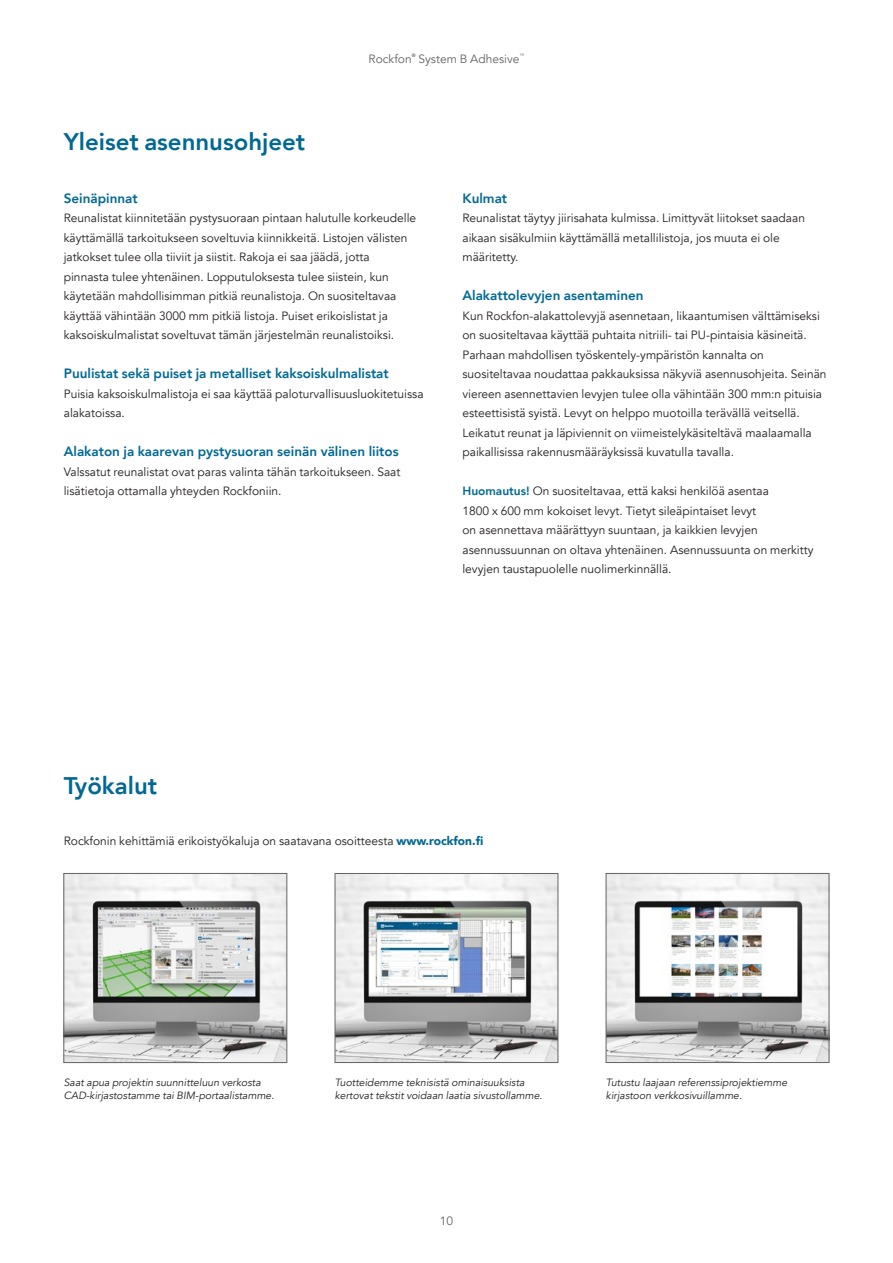
<style>
.page{position:relative;width:893px;height:1263px;background:#fff}
.page>*{position:absolute;margin:0;border:0;box-sizing:border-box;transform-origin:0 0}
.t1{font:800 24px "Avenir";color:#006893}
.t2{font:800 13.5px "Avenir";color:#006893}
.t3{font:12px/19.5px "Avenir";color:#231f20}
.t4{font:12px "Avenir";color:#636466}
.t5{font:italic 10.5px/12.6px "Avenir";color:#231f20}
.t6{font:4.8px "Avenir";color:#231f20}
.t7{font:4.8px "Avenir";color:#636466}
.s1{font-weight:800;color:#006893}
.s2{font-weight:900;color:#006893}
</style>
<div class="page">
<img style="left:66px;top:875px;width:219px;height:186px">
<div style="left:64px;top:873px;width:223px;height:190px;border:1px solid #636466"></div>
<img style="left:608px;top:875px;width:219px;height:186px">
<div style="left:606px;top:873px;width:223px;height:190px;border:1px solid #636466"></div>
<img style="left:337px;top:875px;width:219px;height:186px">
<div style="left:335px;top:873px;width:223px;height:190px;border:1px solid #636466"></div>
<h1 class="t1" style="left:64px;top:123px;width:243px">Yleiset asennusohjeet</h1>
<p class="t4" style="left:369px;top:52px;width:45px">Rockfon</p>
<p class="t6" style="left:412px;top:53px;width:5px">®</p>
<p class="t4" style="left:418px;top:52px;width:103px">System B Adhesive</p>
<p class="t7" style="left:520px;top:53px;width:6px">™</p>
<p class="t2" style="left:64px;top:188px;width:76px">Seinäpinnat</p>
<p class="t3" style="left:64px;top:209px;width:354px">Reunalistat kiinnitetään pystysuoraan pintaan halutulle korkeudelle käyttämällä tarkoitukseen soveltuvia kiinnikkeitä. Listojen välisten jatkokset tulee olla tiiviit ja siistit. Rakoja ei saa jäädä, jotta pinnasta tulee yhtenäinen. Lopputuloksesta tulee siistein, kun käytetään mahdollisimman pitkiä reunalistoja. On suositeltavaa käyttää vähintään 3000 mm pitkiä listoja. Puiset erikoislistat ja kaksoiskulmalistat soveltuvat tämän järjestelmän reunalistoiksi.</p>
<p class="t2" style="left:64px;top:363px;width:326px">Puulistat sekä puiset ja metalliset kaksoiskulmalistat</p>
<p class="t3" style="left:64px;top:384px;width:361px">Puisia kaksoiskulmalistoja ei saa käyttää paloturvallisuusluokitetuissa alakatoissa.</p>
<p class="t2" style="left:64px;top:441px;width:336px">Alakaton ja kaarevan pystysuoran seinän välinen liitos</p>
<p class="t3" style="left:64px;top:462px;width:338px">Valssatut reunalistat ovat paras valinta tähän tarkoitukseen. Saat lisätietoja ottamalla yhteyden Rockfoniin.</p>
<p class="t2" style="left:462px;top:188px;width:46px">Kulmat</p>
<p class="t3" style="left:462px;top:209px;width:344px">Reunalistat täytyy jiirisahata kulmissa. Limittyvät liitokset saadaan aikaan sisäkulmiin käyttämällä metallilistoja, jos muuta ei ole määritetty.</p>
<p class="t2" style="left:462px;top:285px;width:183px">Alakattolevyjen asentaminen</p>
<p class="t3" style="left:462px;top:306px;width:366px">Kun Rockfon-alakattolevyjä asennetaan, likaantumisen välttämiseksi on suositeltavaa käyttää puhtaita nitriili- tai PU-pintaisia käsineitä.<br>Parhaan mahdollisen työskentely-ympäristön kannalta on suositeltavaa noudattaa pakkauksissa näkyviä asennusohjeita. Seinän viereen asennettavien levyjen tulee olla vähintään 300 mm:n pituisia esteettisistä syistä. Levyt on helppo muotoilla terävällä veitsellä.<br>Leikatut reunat ja läpiviennit on viimeistelykäsiteltävä maalaamalla paikallisissa rakennusmääräyksissä kuvatulla tavalla.</p>
<p class="t3" style="left:462px;top:482px;width:353px"><span class="s1">Huomautus!</span> On suositeltavaa, että kaksi henkilöä asentaa<br>1800 x 600 mm kokoiset levyt. Tietyt sileäpintaiset levyt<br>on asennettava määrättyyn suuntaan, ja kaikkien levyjen asennussuunnan on oltava yhtenäinen. Asennussuunta on merkitty levyjen taustapuolelle nuolimerkinnällä.</p>
<h1 class="t1" style="left:64px;top:766px;width:95px">Työkalut</h1>
<p class="t3" style="left:64px;top:831px;width:421px">Rockfonin kehittämiä erikoistyökaluja on saatavana osoitteesta <span class="s2">www.rockfon.fi</span></p>
<p class="t5" style="left:64px;top:1076px;width:212px">Saat apua projektin suunnitteluun verkosta<br>CAD-kirjastostamme tai BIM-portaalistamme.</p>
<p class="t5" style="left:606px;top:1076px;width:183px">Tutustu laajaan referenssiprojektiemme kirjastoon verkkosivuillamme.</p>
<p class="t5" style="left:335px;top:1076px;width:209px">Tuotteidemme teknisistä ominaisuuksista kertovat tekstit voidaan laatia sivustollamme.</p>
<p class="t4" style="left:440px;top:1213px;width:15px">10</p>
</div>
